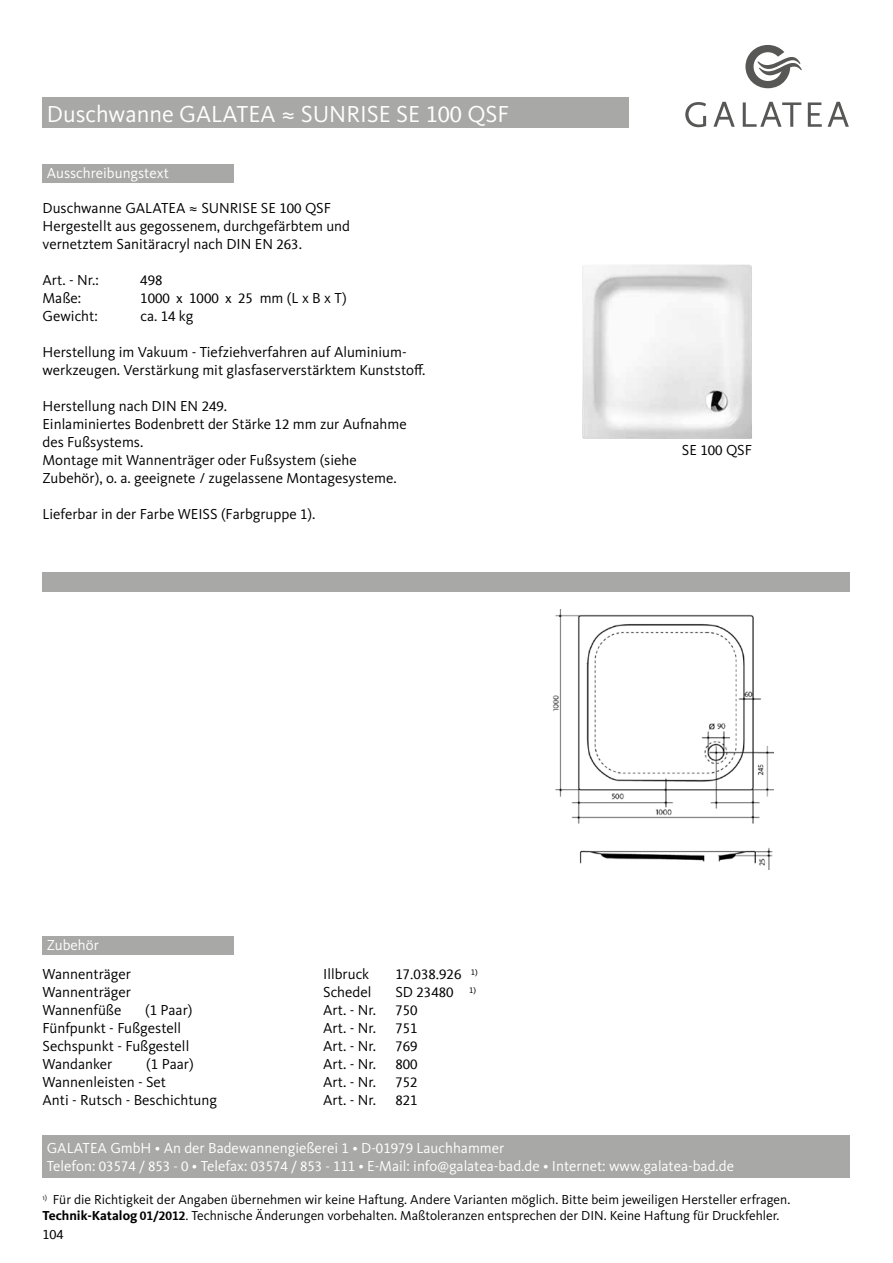
<style>
.page{position:relative;width:893px;height:1263px;background:#fff}
.page>*{position:absolute;margin:0;border:0;box-sizing:border-box;transform-origin:0 0}
.t1{font:24px "Kievit Pro";color:#fff}
.t2{font:15px/18px "Kievit Pro";color:#000}
.t3{font:15px/18px "Kievit Pro";color:#fff}
.t4{font:14.25px "CDU Kievit Tab";color:#000}
.t5{font:13.5px/16.2px "Kievit Pro";color:#000}
.t6{font:13.5px "CDU Kievit Tab";color:#000}
.s1{font-family:"CDU Kievit Tab";font-size:23.25px}
.s2{font-family:"CDU Kievit Tab";font-size:14.25px}
.s3{font-family:"Kievit Pro";font-size:15px}
.s4{font-weight:700}
.s5{font-family:"CDU Kievit Tab";font-weight:700;font-size:12.75px}
</style>
<div class="page">
<div style="left:43px;top:98px;width:586px;height:30px;background:#a8a8a7"></div>
<svg style="left:745px;top:45px;width:57px;height:43px"></svg>
<svg style="left:685px;top:102px;width:21px;height:25px"></svg>
<svg style="left:713px;top:102px;width:22px;height:25px"></svg>
<svg style="left:743px;top:102px;width:58px;height:25px"></svg>
<svg style="left:808px;top:102px;width:14px;height:25px"></svg>
<svg style="left:828px;top:102px;width:21px;height:25px"></svg>
<div style="left:43px;top:1135px;width:807px;height:43px;background:#a8a8a7"></div>
<div style="left:43px;top:936px;width:191px;height:18px;background:#a8a8a7"></div>
<div style="left:43px;top:165px;width:191px;height:18px;background:#a8a8a7"></div>
<div style="left:43px;top:572px;width:807px;height:19px;background:#a8a8a7"></div>
<img style="left:582px;top:265px;width:170px;height:174px">
<img style="left:553px;top:609px;width:221px;height:260px">
<img style="left:698px;top:382px;width:32px;height:34px">
<h1 class="t1" style="left:47px;top:99px;width:148px">Duschwanne GALA</h1>
<h1 class="t1" style="left:237px;top:99px;width:90px">TEA ≈ SUNRI</h1>
<h1 class="t1" style="left:367px;top:99px;width:140px">SE SE <span class="s1">100</span> QSF</h1>
<p class="t3" style="left:47px;top:164px;width:124px">Ausschreibungstext</p>
<p class="t2" style="left:43px;top:199px;width:93px">Duschwanne GALA</p>
<p class="t2" style="left:161px;top:199px;width:57px">TEA ≈ SUNRI</p>
<p class="t2" style="left:43px;top:199px;width:309px;text-indent:200px">SE SE <span class="s2">100</span> QSF<br>Hergestellt aus gegossenem, durchgefärbtem und vernetztem Sanitäracryl nach DIN</p>
<p class="t2" style="left:255px;top:235px;width:49px">EN <span class="s2">263</span>.</p>
<p class="t2" style="left:43px;top:271px;width:58px">Art. - N r.:</p>
<p class="t4" style="left:140px;top:273px;width:24px">498</p>
<p class="t2" style="left:43px;top:289px;width:40px">Maße:</p>
<p class="t4" style="left:140px;top:291px;width:208px">1000 x 1000 x 25 <span class="s3">mm (L x B x T)</span></p>
<p class="t2" style="left:43px;top:307px;width:57px">Gewicht:</p>
<p class="t2" style="left:140px;top:307px;width:55px">ca. <span class="s2">14</span> kg</p>
<p class="t2" style="left:43px;top:343px;width:385px">Herstellung im Vakuum - Tiefziehverfahren auf Aluminium&shy;werkzeugen. Verstärkung mit glasfaserverstärktem Kunststoff.</p>
<p class="t2" style="left:43px;top:397px;width:118px">Herstellung nach DIN</p>
<p class="t2" style="left:43px;top:397px;width:366px;text-indent:138px">EN <span class="s2">249</span>.<br>Einlaminiertes Bodenbrett der Stärke <span class="s2">12</span> mm zur Aufnahme des Fußsystems.<br>Montage mit Wannenträger oder Fußsystem (siehe Zubehör), o. a. geeignete / zugelassene Montagesysteme.</p>
<p class="t2" style="left:43px;top:505px;width:274px">Lieferbar in der Farbe WEI SS (Farbgruppe <span class="s2">1</span>).</p>
<p class="t3" style="left:47px;top:936px;width:54px">Zubehör</p>
<p class="t2" style="left:43px;top:965px;width:187px">Wannenträger I</p>
<p class="t2" style="left:327px;top:965px;width:43px">llbruck</p>
<p class="t4" style="left:395px;top:966px;width:84px">17.038.926 <sup>1)</sup></p>
<p class="t2" style="left:43px;top:983px;width:90px">Wannenträger</p>
<p class="t2" style="left:323px;top:983px;width:50px">Schedel</p>
<p class="t4" style="left:395px;top:984px;width:82px"><span class="s3">SD</span> 23480 <sup>1)</sup></p>
<p class="t2" style="left:43px;top:1001px;width:80px">Wannenfüße</p>
<p class="t2" style="left:145px;top:1001px;width:49px">(<span class="s2">1</span> Paar)</p>
<p class="t2" style="left:323px;top:1001px;width:55px">Art. - N r.</p>
<p class="t4" style="left:395px;top:1002px;width:24px">750</p>
<p class="t2" style="left:43px;top:1019px;width:140px">Fünfpunkt - Fußgestell</p>
<p class="t2" style="left:323px;top:1019px;width:55px">Art. - N r.</p>
<p class="t4" style="left:395px;top:1020px;width:24px">751</p>
<p class="t2" style="left:43px;top:1037px;width:148px">Sechspunkt - Fußgestell</p>
<p class="t2" style="left:323px;top:1037px;width:55px">Art. - N r.</p>
<p class="t4" style="left:395px;top:1038px;width:24px">769</p>
<p class="t2" style="left:43px;top:1055px;width:71px">Wandanker</p>
<p class="t2" style="left:146px;top:1055px;width:49px">(<span class="s2">1</span> Paar)</p>
<p class="t2" style="left:323px;top:1055px;width:55px">Art. - N r.</p>
<p class="t4" style="left:395px;top:1056px;width:24px">800</p>
<p class="t2" style="left:43px;top:1073px;width:125px">Wannenleisten - Set</p>
<p class="t2" style="left:323px;top:1073px;width:55px">Art. - N r.</p>
<p class="t4" style="left:395px;top:1074px;width:24px">752</p>
<p class="t2" style="left:43px;top:1091px;width:176px">Anti - Rutsch - Beschichtung</p>
<p class="t2" style="left:323px;top:1091px;width:55px">Art. - N r.</p>
<p class="t4" style="left:395px;top:1092px;width:24px">821</p>
<p class="t2" style="left:682px;top:441px;width:70px">SE <span class="s2">100</span> QSF</p>
<p class="t3" style="left:47px;top:1139px;width:689px">GALATEA GmbH • An der Badewannengießerei <span class="s2">1</span> • D-<span class="s2">01979</span> Lauchhammer<br>Telefon: <span class="s2">03574 / 853 - 0</span> • Telefax: <span class="s2">03574 / 853 - 111</span> • E-Mail: info@galatea-bad.de • Internet: www.galatea-bad.de</p>
<p class="t5" style="left:43px;top:1191px;width:749px"><sup>1)</sup> Für die Richtigkeit der Angaben übernehmen wir keine Haftung. Andere Varianten möglich. Bitte beim jeweiligen Hersteller erfragen.<br><span class="s4">Technik-Katalog</span> <span class="s5">01/2012</span>. Technische Änderungen vorbehalten. Maßtoleranzen entsprechen der DIN . Keine Haftung für Druckfehler.</p>
<p class="t6" style="left:43px;top:1226px;width:23px">104</p>
</div>
